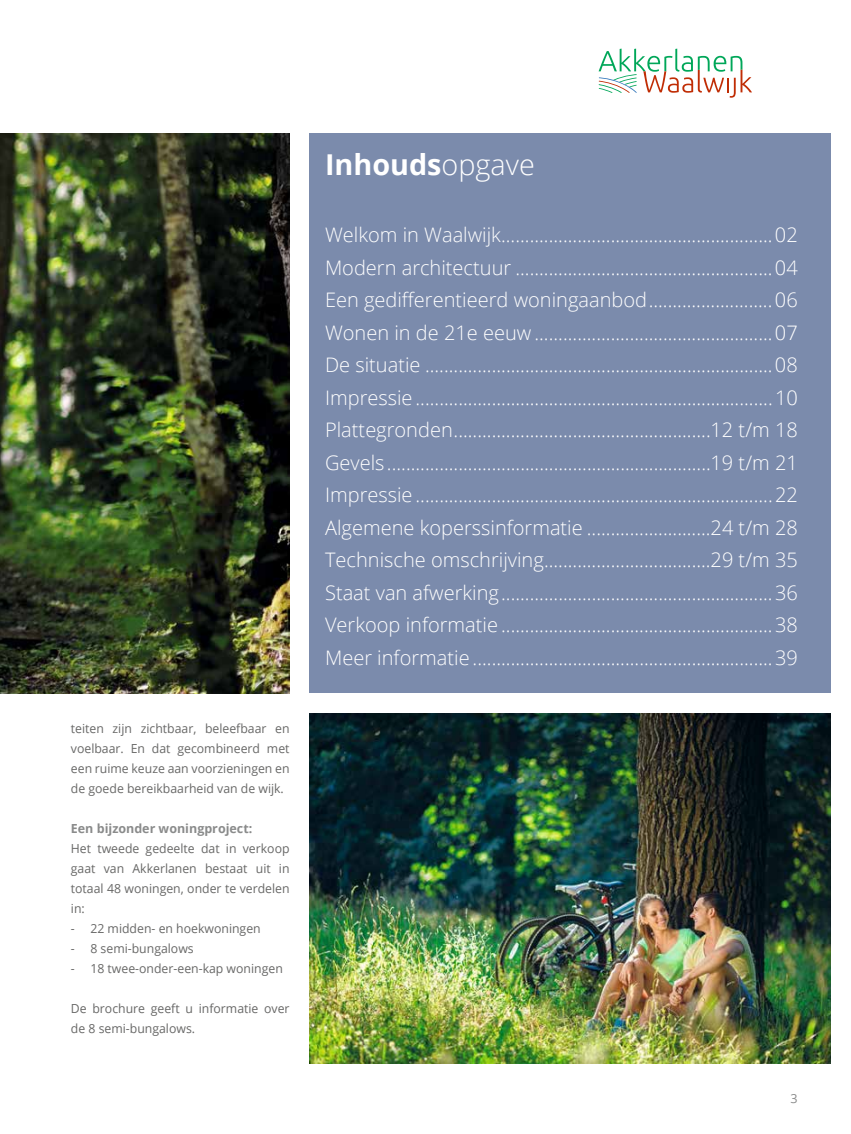
<style>
.page{position:relative;width:851px;height:1134px;background:#fff}
.page>*{position:absolute;margin:0;border:0;box-sizing:border-box;transform-origin:0 0}
.t1{font:700 28.75px "Open Sans";color:#fff}
.t2{font:300 20px/32.5px "Open Sans";color:#fff;text-align:justify}
.t3{font:12.5px/20px "Open Sans";color:#686867;text-align:justify}
.t4{font:700 12.5px "Open Sans";color:#8a8b8b}
.t5{font:12.5px "Open Sans";color:#8a8b8b}
.s1{font-weight:300}
</style>
<div class="page">
<img style="left:0;top:133px;width:289px;height:560px">
<svg style="left:598px;top:49px;width:154px;height:49px"></svg>
<img style="left:309px;top:713px;width:521px;height:350px">
<div style="left:309px;top:133px;width:521px;height:560px;background:#7b8bac"></div>
<p class="t3" style="left:71px;top:718px;width:220px">teiten zijn zichtbaar, beleefbaar en voelbaar. En dat gecombineerd met een ruime keuze aan voorzieningen en de goede bereikbaarheid van de wijk.</p>
<p class="t4" style="left:71px;top:820px;width:183px">Een bijzonder woningproject:</p>
<p class="t3" style="left:71px;top:838px;width:220px">Het tweede gedeelte dat in verkoop gaat van Akkerlanen bestaat uit in totaal 48 woningen, onder te verdelen in:</p>
<p class="t3" style="left:71px;top:918px;width:191px">- 22 midden- en hoekwoningen</p>
<p class="t3" style="left:71px;top:938px;width:124px">- 8 semi-bungalows</p>
<p class="t3" style="left:71px;top:958px;width:213px">- 18 twee-onder-een-kap woningen</p>
<p class="t3" style="left:71px;top:998px;width:220px">De brochure geeft u informatie over de 8 semi-bungalows.</p>
<h1 class="t1" style="left:325px;top:144px;width:211px">Inhouds<span class="s1">opgave</span></h1>
<p class="t2" style="left:325px;top:218px;width:474px">Welkom in Waalwijk.........................................................02<br>Modern architectuur ......................................................04<br>Een gedifferentieerd woningaanbod</p>
<p class="t2" style="left:325px;top:283px;width:474px;text-indent:450px">06<br>Wonen in de 21e eeuw ..................................................07<br>De situatie .........................................................................08<br>Impressie ...........................................................................10<br>Plattegronden......................................................12 t/m 18<br>Gevels ....................................................................19 t/m 21<br>Impressie ...........................................................................22<br>Algemene koperssinformatie ..........................24 t/m 28<br>Technische omschrijving...................................29 t/m 35<br>Staat van afwerking.........................................................36<br>Verkoop informatie .........................................................38<br>Meer informatie ...............................................................39</p>
<p class="t5" style="left:790px;top:1090px;width:9px">3</p>
</div>
